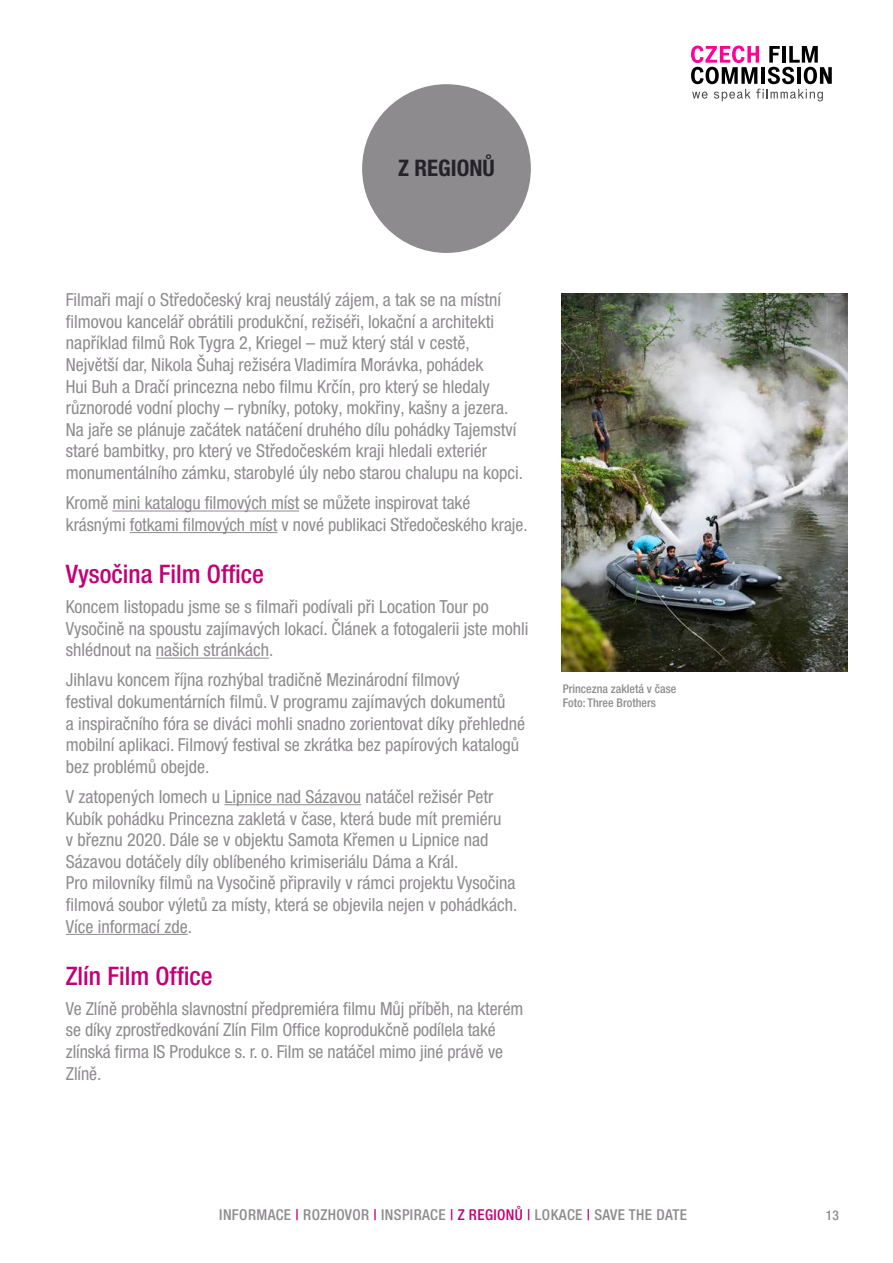
<style>
.page{position:relative;width:893px;height:1263px;background:#fff}
.page>*{position:absolute;margin:0;border:0;box-sizing:border-box;transform-origin:0 0}
.t1{font:500 condensed 25.5px "Helvetica Neue LT Pro";color:#c10077}
.t2{font:700 condensed 22.8px "Helvetica Neue LT Pro";color:#25222a}
.t3{font:condensed 18px/21.6px "Helvetica Neue LT Pro";color:#8e8b8e}
.t4{font:500 condensed 15px "Helvetica Neue LT Pro";letter-spacing:.025em;color:#8e8b8e}
.t5{font:500 condensed 13.5px "Helvetica Neue LT Pro";color:#8e8b8e}
.t6{font:500 condensed 12px/14.4px "Helvetica Neue LT Pro";color:#8e8b8e}
.s1{color:#c10077}
</style>
<div class="page">
<div style="left:362px;top:84px;width:169px;height:169px;background:#8e8b8e;border-radius:50%"></div>
<svg style="left:691px;top:46px;width:141px;height:55px"></svg>
<img style="left:561px;top:293px;width:286px;height:379px">
<hr style="left:112px;top:510px;width:187px;height:1px;background:#8e8b8e">
<hr style="left:130px;top:532px;width:147px;height:1px;background:#8e8b8e">
<hr style="left:156px;top:658px;width:113px;height:1px;background:#8e8b8e">
<hr style="left:224px;top:804px;width:137px;height:1px;background:#8e8b8e">
<hr style="left:66px;top:934px;width:122px;height:1px;background:#8e8b8e">
<p class="t2" style="left:398px;top:154px;width:98px">Z REGIONŮ</p>
<p class="t3" style="left:66px;top:289px;width:459px">Filmaři mají o Středočeský kraj neustálý zájem, a tak se na místní filmovou kancelář obrátili produkční, režiséři, lokační a architekti například filmů Rok Tygra 2, Kriegel – muž který stál v cestě, Největší dar, Nikola Šuhaj režiséra Vladimíra Morávka, pohádek<br>Hui Buh a Dračí princezna nebo filmu Krčín, pro který se hledaly různorodé vodní plochy – rybníky, potoky, mokřiny, kašny a jezera.<br>Na jaře se plánuje začátek natáčení druhého dílu pohádky Tajemství staré bambitky, pro který ve Středočeském kraji hledali exteriér monumentálního zámku, starobylé úly nebo starou chalupu na kopci.</p>
<p class="t3" style="left:66px;top:492px;width:463px">Kromě mini katalogu filmových míst se můžete inspirovat také krásnými fotkami filmových míst v nové publikaci Středočeského kraje.</p>
<h1 class="t1" style="left:66px;top:559px;width:200px">Vysočina Film Office</h1>
<p class="t3" style="left:66px;top:596px;width:464px">Koncem listopadu jsme se s filmaři podívali při Location Tour po<br>Vysočině na spoustu zajímavých lokací. Článek a fotogalerii jste mohli shlédnout na našich stránkách.</p>
<p class="t3" style="left:66px;top:669px;width:461px">Jihlavu koncem října rozhýbal tradičně Mezinárodní filmový<br>festival dokumentárních filmů. V programu zajímavých dokumentů<br>a inspiračního fóra se diváci mohli snadno zorientovat díky přehledné mobilní aplikaci. Filmový festival se zkrátka bez papírových katalogů bez problémů obejde.</p>
<p class="t3" style="left:66px;top:785px;width:453px">V zatopených lomech u Lipnice nad Sázavou natáčel režisér Petr Kubík pohádku Princezna zakletá v čase, která bude mít premiéru<br>v březnu 2020. Dále se v objektu Samota Křemen u Lipnice nad Sázavou dotáčely díly oblíbeného krimiseriálu Dáma a Král.<br>Pro milovníky filmů na Vysočině připravily v rámci projektu Vysočina filmová soubor výletů za místy, která se objevila nejen v pohádkách.<br>Více informací zde.</p>
<h1 class="t1" style="left:66px;top:960px;width:148px">Zlín Film Office</h1>
<p class="t3" style="left:66px;top:997px;width:459px">Ve Zlíně proběhla slavnostní předpremiéra filmu Můj příběh, na kterém se díky zprostředkování Zlín Film Office koprodukčně podílela také zlínská firma IS Produkce s. r. o. Film se natáčel mimo jiné právě ve Zlíně.</p>
<p class="t6" style="left:563px;top:681px;width:115px">Princezna zakletá v čase<br>Foto: Three Brothers</p>
<p class="t4" style="left:219px;top:1205px;width:469px">INFORMACE <span class="s1">|</span> ROZHOVOR <span class="s1">|</span> INSPIRACE <span class="s1">| Z REGIONŮ |</span> LOKACE <span class="s1">|</span> SAVE THE DATE</p>
<p class="t5" style="left:826px;top:1207px;width:15px">13</p>
</div>
